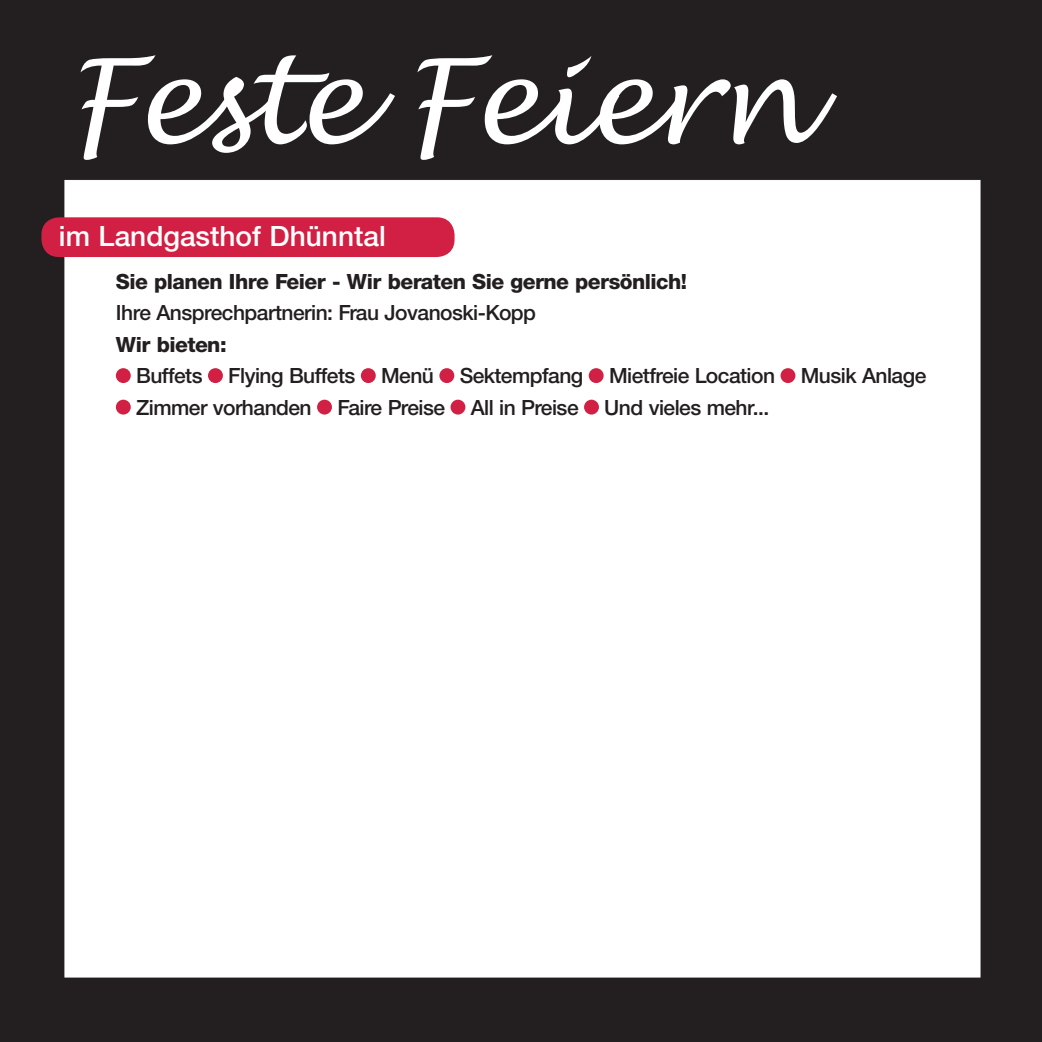
<style>
.page{position:relative;width:1042px;height:1042px;background:#231f20}
.page>*{position:absolute;margin:0;border:0;box-sizing:border-box;transform-origin:0 0}
.t1{font:italic 117.25px "Lucida Handwriting";letter-spacing:-.025em;color:#fff}
.t2{font:500 28px "Helvetica Neue LTW1 G";color:#fff}
.t3{font:500 21px/31.5px "Helvetica Neue LTW1 G";letter-spacing:-.025em;color:#231f20}
.t4{font:800 21px "Helvetica Neue LTW1 G";letter-spacing:-.025em;color:#231f20}
</style>
<div class="page">
<div style="left:64px;top:180px;width:916px;height:797px;background:#fff;border:1px solid #fff"></div>
<div style="left:41px;top:217px;width:413px;height:40px;background:#d12043;border-radius:18px"></div>
<div style="left:116px;top:368px;width:15px;height:15px;background:#d12043;border-radius:50%"></div>
<div style="left:208px;top:368px;width:15px;height:15px;background:#d12043;border-radius:50%"></div>
<div style="left:361px;top:368px;width:15px;height:15px;background:#d12043;border-radius:50%"></div>
<div style="left:439px;top:368px;width:15px;height:15px;background:#d12043;border-radius:50%"></div>
<div style="left:589px;top:368px;width:14px;height:15px;background:#d12043;border-radius:50%"></div>
<div style="left:780px;top:368px;width:15px;height:15px;background:#d12043;border-radius:50%"></div>
<div style="left:116px;top:400px;width:15px;height:14px;background:#d12043;border-radius:50%"></div>
<div style="left:317px;top:400px;width:15px;height:14px;background:#d12043;border-radius:50%"></div>
<div style="left:450px;top:400px;width:15px;height:14px;background:#d12043;border-radius:50%"></div>
<div style="left:584px;top:400px;width:15px;height:14px;background:#d12043;border-radius:50%"></div>
<h1 class="t1" style="left:65px;top:30px;width:743px">Feste Feiern</h1>
<h2 class="t2" style="left:59px;top:219px;width:328px">im Landgasthof Dhünntal</h2>
<p class="t4" style="left:116px;top:269px;width:573px">Sie planen Ihre Feier - Wir beraten Sie gerne persönlich!</p>
<p class="t3" style="left:116px;top:297px;width:422px">Ihre Ansprechpartnerin: Frau Jovanoski-Kopp</p>
<p class="t4" style="left:116px;top:332px;width:112px">Wir bieten:</p>
<p class="t3" style="left:136px;top:360px;width:792px">Buffets Flying Buffets Menü Sektempfang Mietfreie Location Musik Anlage<br>Zimmer vorhanden Faire Preise All in Preise Und vieles mehr...</p>
</div>
